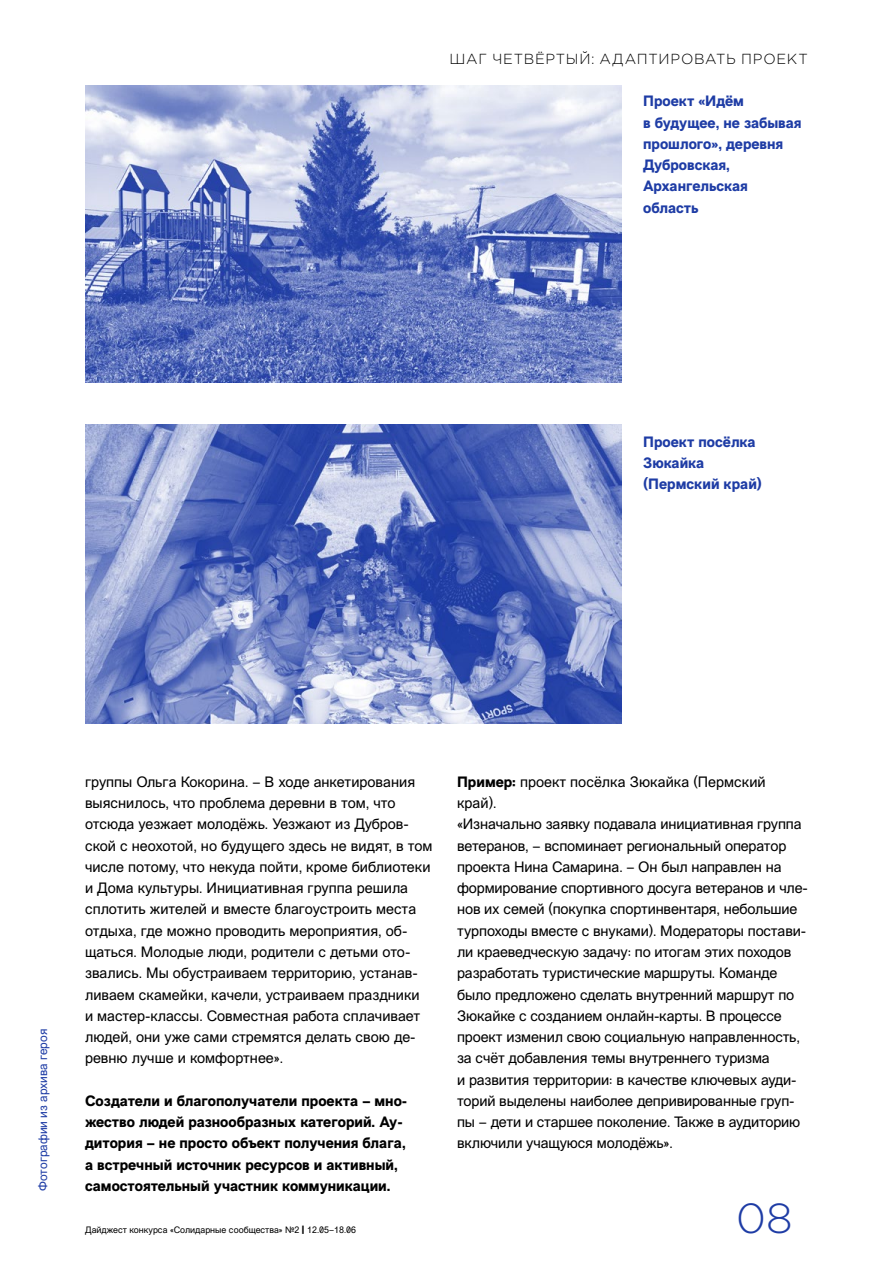
<style>
.page{position:relative;width:893px;height:1276px;background:#fff}
.page>*{position:absolute;margin:0;border:0;box-sizing:border-box;transform-origin:0 0}
.t1{font:300 42px "Gotham Pro";color:#1e3ca5}
.t2{font:14.55px/21.3px "Vremena Grotesk";letter-spacing:-.01em;color:#000}
.t3{font:700 14.55px/21.3px "Vremena Grotesk";color:#000}
.t4{font:700 14.55px/21.3px "Vremena Grotesk";color:#1e3ca5}
.t5{font:300 14.55px "Gotham Pro";letter-spacing:.05em;color:#000}
.t6{font:12px "Vremena Grotesk";color:#1e3ca5}
.t7{font:9px "Vremena Grotesk";color:#000}
.s1{font-weight:700}
</style>
<div class="page">
<img style="left:85px;top:85px;width:537px;height:298px">
<img style="left:85px;top:424px;width:537px;height:299px">
<p class="t5" style="left:449px;top:51px;width:360px">ШАГ ЧЕТВЁРТЫЙ: АДАПТИРОВАТЬ ПРОЕКТ</p>
<p class="t4" style="left:643px;top:91px;width:160px">Проект «Идём<br>в будущее, не забывая прошлого», деревня<br>Дубровская,<br>Архангельская область</p>
<p class="t4" style="left:643px;top:431px;width:120px">Проект посёлка<br>Зюкайка (Пермский край)</p>
<p class="t6" style="left:35px;top:1191px;width:163px;rotate:-90deg">Фотографии из архива героя</p>
<p class="t2" style="left:85px;top:771px;width:349px">группы Ольга Кокорина. – В ходе анкетирования выяснилось, что проблема деревни в том, что отсюда уезжает молодёжь. Уезжают из Дубров&shy;ской с неохотой, но будущего здесь не видят, в том числе потому, что некуда пойти, кроме библиотеки и Дома культуры. Инициативная группа решила сплотить жителей и вместе благоустроить места отдыха, где можно проводить мероприятия, об&shy;щаться. Молодые люди, родители с детьми ото&shy;звались. Мы обустраиваем территорию, устанав&shy;ливаем скамейки, качели, устраиваем праздники<br>и мастер-классы. Совместная работа сплачивает людей, они уже сами стремятся делать свою де&shy;ревню лучше и комфортнее».</p>
<p class="t3" style="left:85px;top:1090px;width:324px">Создатели и благополучатели проекта – мно&shy;жество людей разнообразных категорий. Ау&shy;дитория – не просто объект получения блага, а встречный источник ресурсов и активный, самостоятельный участник коммуникации.</p>
<p class="t7" style="left:85px;top:1223px;width:273px">Дайджест конкурса «Солидарные сообщества» №2 <span class="s1">|</span> 12.05–18.06</p>
<p class="t2" style="left:457px;top:771px;width:352px"><span class="s1">Пример:</span> проект посёлка Зюкайка (Пермский край).<br>«Изначально заявку подавала инициативная группа ветеранов, – вспоминает региональный оператор проекта Нина Самарина. – Он был направлен на формирование спортивного досуга ветеранов и чле&shy;нов их семей (покупка спортинвентаря, небольшие турпоходы вместе с внуками). Модераторы постави&shy;ли краеведческую задачу: по итогам этих походов разработать туристические маршруты. Команде было предложено сделать внутренний маршрут по Зюкайке с созданием онлайн-карты. В процессе проект изменил свою социальную направленность, за счёт добавления темы внутреннего туризма<br>и развития территории: в качестве ключевых ауди&shy;торий выделены наиболее депривированные груп&shy;пы – дети и старшее поколение. Также в аудиторию включили учащуюся молодёжь».</p>
<h1 class="t1" style="left:736px;top:1195px;width:58px">08</h1>
</div>
